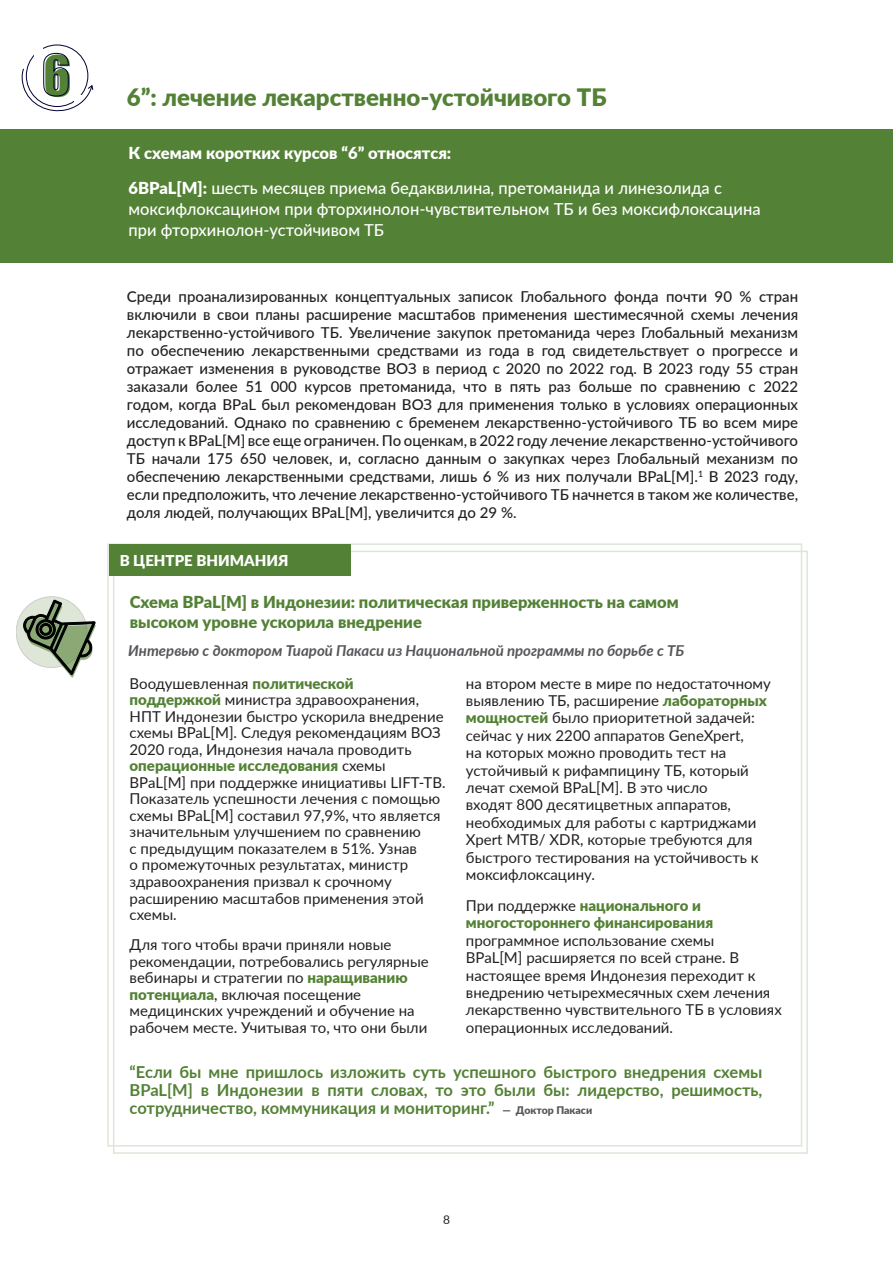
<style>
.page{position:relative;width:893px;height:1263px;background:#fff}
.page>*{position:absolute;margin:0;border:0;box-sizing:border-box;transform-origin:0 0}
.Subhead{font:900 24px "Lato";color:#538135}
.Pull_Quote{font:700 16.5px/18px "Lato";color:#538135;text-align:justify}
.Blue_Callout{font:500 16.5px/21px "Lato";color:#fff}
.Box_Head{font:900 16.5px/19.5px "Lato";color:#538135}
.Blue_callout_header{font:900 16.5px "Lato";color:#fff}
.Box_Text{font:15px/16.5px "Lato";color:#231f20}
.t1{font:500 15px/18px "Lato";color:#231f20;text-align:justify}
.Box_subhead{font:italic 700 15px "Lato";color:#55575a}
.Spotlight{font:900 15px "Lato";color:#fff}
.t2{font:12px "Lato";color:#231f20}
.s1{font-weight:900}
.s2{font-weight:900;color:#538135}
.s3{font-weight:900;font-size:10.5px;color:#55565a}
</style>
<div class="page">
<div style="left:0;top:129px;width:893px;height:134px;background:#538135"></div>
<div style="left:110px;top:544px;width:241px;height:31px;background:#538135"></div>
<svg style="left:21px;top:68px;width:73px;height:44px"></svg>
<svg style="left:16px;top:597px;width:71px;height:70px"></svg>
<svg style="left:23px;top:600px;width:73px;height:78px"></svg>
<p class="Subhead" style="left:42px;top:79px;width:566px"><sup>6</sup> 6”: лечение лекарственно-устойчивого ТБ</p>
<p class="Blue_callout_header" style="left:129px;top:141px;width:324px">К схемам коротких курсов “6” относятся:</p>
<p class="Blue_Callout" style="left:129px;top:177px;width:634px"><span class="s1">6BPaL[M]:</span> шесть месяцев приема бедаквилина, претоманида и линезолида с моксифлоксацином при фторхинолон-чувствительном ТБ и без моксифлоксацина при фторхинолон-устойчивом ТБ</p>
<p class="t1" style="left:127px;top:287px;width:673px">Среди проанализированных концептуальных записок Глобального фонда почти 90 % стран включили в свои планы расширение масштабов применения шестимесячной схемы лечения лекарственно-устойчивого ТБ. Увеличение закупок претоманида через Глобальный механизм по обеспечению лекарственными средствами из года в год свидетельствует о прогрессе и отражает изменения в руководстве ВОЗ в период с 2020 по 2022 год. В 2023 году 55 стран заказали более 51 000 курсов претоманида, что в пять раз больше по сравнению с 2022 годом, когда BPaL был рекомендован ВОЗ для применения только в условиях операционных исследований. Однако по сравнению с бременем лекарственно-устойчивого ТБ во всем мире доступ к BPaL[M] все еще ограничен. По оценкам, в 2022 году лечение лекарственно-устойчивого ТБ начали 175 650 человек, и, согласно данным о закупках через Глобальный механизм по обеспечению лекарственными средствами, лишь 6 % из них получали BPaL[M].<sup>1</sup> В 2023 году, если предположить, что лечение лекарственно-устойчивого ТБ начнется в таком же количестве, доля людей, получающих BPaL[M], увеличится до 29 %.</p>
<p class="Spotlight" style="left:120px;top:549px;width:170px">В ЦЕНТРЕ ВНИМАНИЯ</p>
<p class="Box_Head" style="left:130px;top:592px;width:550px">Схема BPaL[M] в Индонезии: политическая приверженность на самом высоком уровне ускорила внедрение</p>
<p class="Box_subhead" style="left:128px;top:640px;width:557px">Интервью с доктором Тиарой Пакаси из Национальной программы по борьбе с ТБ</p>
<p class="Box_Text" style="left:130px;top:674px;width:317px">Воодушевленная <span class="s2">политической поддержкой</span> министра здравоохранения, НПТ Индонезии быстро ускорила внедрение схемы BPaL[M]. Следуя рекомендациям ВОЗ 2020 года, Индонезия начала проводить <span class="s2">операционные исследования</span> схемы BPaL[M] при поддержке инициативы LIFT-TB.<br>Показатель успешности лечения с помощью схемы BPaL[M] составил 97,9%, что является значительным улучшением по сравнению<br>с предыдущим показателем в 51%. Узнав<br>о промежуточных результатах, министр здравоохранения призвал к срочному расширению масштабов применения этой схемы.</p>
<p class="Box_Text" style="left:130px;top:936px;width:301px">Для того чтобы врачи приняли новые рекомендации, потребовались регулярные вебинары и стратегии по <span class="s2">наращиванию потенциала</span>, включая посещение медицинских учреждений и обучение на рабочем месте. Учитывая то, что они были</p>
<p class="Box_Text" style="left:466px;top:674px;width:306px;line-height:17.4px">на втором месте в мире по недостаточному выявлению ТБ, расширение <span class="s2">лабораторных мощностей</span> было приоритетной задачей: сейчас у них 2200 аппаратов GeneXpert,<br>на которых можно проводить тест на устойчивый к рифампицину ТБ, который лечат схемой BPaL[M]. В это число<br>входят 800 десятицветных аппаратов, необходимых для работы с картриджами Xpert MTB/ XDR, которые требуются для быстрого тестирования на устойчивость к моксифлоксацину.</p>
<p class="Box_Text" style="left:466px;top:896px;width:317px;line-height:17.4px">При поддержке <span class="s2">национального и многостороннего финансирования </span>программное использование схемы<br>BPaL[M] расширяется по всей стране. В настоящее время Индонезия переходит к внедрению четырехмесячных схем лечения лекарственно чувствительного ТБ в условиях операционных исследований.</p>
<p class="Pull_Quote" style="left:130px;top:1063px;width:634px">“Если бы мне пришлось изложить суть успешного быстрого внедрения схемы BPaL[M] в Индонезии в пяти словах, то это были бы: лидерство, решимость, сотрудничество, коммуникация и мониторинг.” <span class="s3">— Доктор Пакаси</span></p>
<p class="t2" style="left:443px;top:1211px;width:8px">8</p>
</div>
